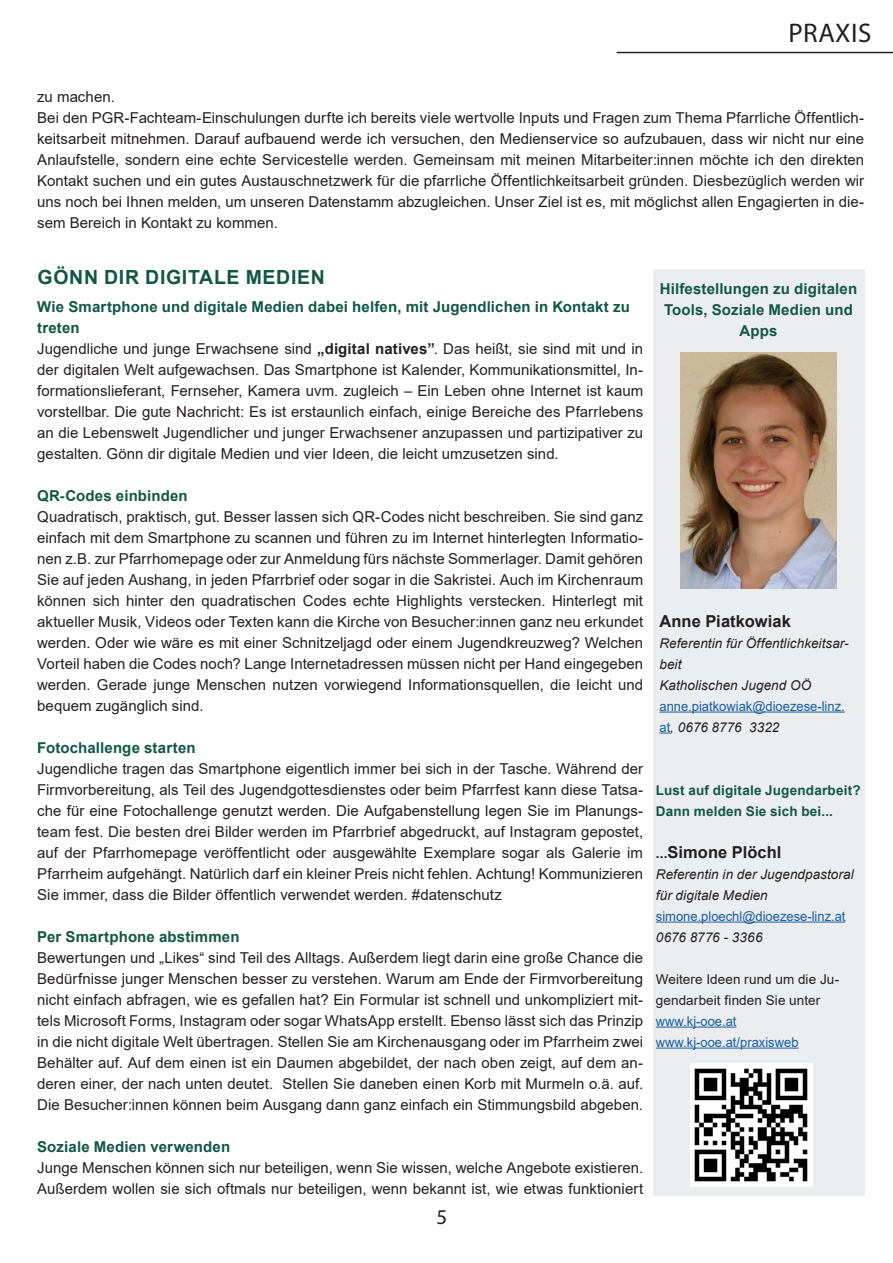
<style>
.page{position:relative;width:893px;height:1263px;background:#fff}
.page>*{position:absolute;margin:0;border:0;box-sizing:border-box;transform-origin:0 0}
.t1{font:27px "Myriad Pro";letter-spacing:.02em;color:#231f20}
.t2{font:21px "Myriad Pro";color:#231f20}
.t3{font:700 19.5px "Arial";letter-spacing:.035em;color:#125742}
.t4{font:700 16.5px "Arial";letter-spacing:.005em;color:#231f20}
.t5{font:15px/21px "Arial";letter-spacing:.005em;color:#231f20}
.t6{font:700 15px/21px "Arial";letter-spacing:.01em;color:#125742;text-align:center}
.t7{font:italic 13.5px/21px "Arial";letter-spacing:.005em;color:#231f20}
.t8{font:13.5px/21px "Arial";color:#175d9e;scale:.96 1}
.t9{font:700 13.5px/21px "Arial";letter-spacing:.01em;color:#125742}
.t10{font:13.5px/21px "Arial";letter-spacing:.005em;color:#231f20}
.s1{font-weight:700;color:#125742}
.s2{font-weight:700}
.s3{font-style:italic;color:#231f20}
.s4{font-size:13.5px}
</style>
<div class="page">
<hr style="left:617px;top:52px;width:276px;height:1px;background:#231f20">
<div style="left:653px;top:269px;width:211px;height:926px;background:#ebedee"></div>
<img style="left:690px;top:1064px;width:122px;height:122px">
<hr style="left:659px;top:711px;width:186px;height:1px;background:#175d9e">
<img style="left:680px;top:353px;width:157px;height:235px">
<hr style="left:656px;top:921px;width:190px;height:1px;background:#175d9e">
<hr style="left:656px;top:1026px;width:81px;height:1px;background:#175d9e">
<hr style="left:656px;top:1047px;width:142px;height:1px;background:#175d9e">
<h1 class="t1" style="left:788px;top:16px;width:85px">PRAXIS</h1>
<p class="t5" style="left:37px;top:86px;width:829px">zu machen.<br>Bei den PGR-Fachteam-Einschulungen durfte ich bereits viele wertvolle Inputs und Fragen zum Thema Pfarrliche Öffentlich&shy;keitsarbeit mitnehmen. Darauf aufbauend werde ich versuchen, den Medienservice so aufzubauen, dass wir nicht nur eine Anlaufstelle, sondern eine echte Servicestelle werden. Gemeinsam mit meinen Mitarbeiter:innen möchte ich den direkten Kontakt suchen und ein gutes Austauschnetzwerk für die pfarrliche Öffentlichkeitsarbeit gründen. Diesbezüglich werden wir uns noch bei Ihnen melden, um unseren Datenstamm abzugleichen. Unser Ziel ist es, mit möglichst allen Engagierten in die&shy;sem Bereich in Kontakt zu kommen.</p>
<h3 class="t3" style="left:38px;top:263px;width:289px">GÖNN DIR DIGITALE MEDIEN</h3>
<p class="t5" style="left:37px;top:296px;width:607px"><span class="s1">Wie Smartphone und digitale Medien dabei helfen, mit Jugendlichen in Kontakt zu treten<br></span>Jugendliche und junge Erwachsene sind <span class="s2">„digital natives”</span>. Das heißt, sie sind mit und in der digitalen Welt aufgewachsen. Das Smartphone ist Kalender, Kommunikationsmittel, In&shy;formationslieferant, Fernseher, Kamera uvm. zugleich – Ein Leben ohne Internet ist kaum vorstellbar. Die gute Nachricht: Es ist erstaunlich einfach, einige Bereiche des Pfarrlebens an die Lebenswelt Jugendlicher und junger Erwachsener anzupassen und partizipativer zu gestalten. Gönn dir digitale Medien und vier Ideen, die leicht umzusetzen sind.</p>
<p class="t6" style="left:37px;top:485px;width:152px">QR-Codes einbinden</p>
<p class="t5" style="left:37px;top:506px;width:607px;text-align:justify">Quadratisch, praktisch, gut. Besser lassen sich QR-Codes nicht beschreiben. Sie sind ganz einfach mit dem Smartphone zu scannen und führen zu im Internet hinterlegten Informatio&shy;nen z.B. zur Pfarrhomepage oder zur Anmeldung fürs nächste Sommerlager. Damit gehören Sie auf jeden Aushang, in jeden Pfarrbrief oder sogar in die Sakristei. Auch im Kirchenraum können sich hinter den quadratischen Codes echte Highlights verstecken. Hinterlegt mit aktueller Musik, Videos oder Texten kann die Kirche von Besucher:innen ganz neu erkundet werden. Oder wie wäre es mit einer Schnitzeljagd oder einem Jugendkreuzweg? Welchen Vorteil haben die Codes noch? Lange Internetadressen müssen nicht per Hand eingegeben werden. Gerade junge Menschen nutzen vorwiegend Informationsquellen, die leicht und bequem zugänglich sind.</p>
<p class="t6" style="left:37px;top:737px;width:160px">Fotochallenge starten</p>
<p class="t5" style="left:37px;top:758px;width:607px;text-align:justify">Jugendliche tragen das Smartphone eigentlich immer bei sich in der Tasche. Während der Firmvorbereitung, als Teil des Jugendgottesdienstes oder beim Pfarrfest kann diese Tatsa&shy;che für eine Fotochallenge genutzt werden. Die Aufgabenstellung legen Sie im Planungs&shy;team fest. Die besten drei Bilder werden im Pfarrbrief abgedruckt, auf Instagram gepostet, auf der Pfarrhomepage veröffentlicht oder ausgewählte Exemplare sogar als Galerie im Pfarrheim aufgehängt. Natürlich darf ein kleiner Preis nicht fehlen. Achtung! Kommunizieren Sie immer, dass die Bilder öffentlich verwendet werden. #datenschutz</p>
<p class="t6" style="left:37px;top:926px;width:204px">Per Smartphone abstimmen</p>
<p class="t5" style="left:37px;top:947px;width:607px;text-align:justify">Bewertungen und „Likes“ sind Teil des Alltags. Außerdem liegt darin eine große Chance die Bedürfnisse junger Menschen besser zu verstehen. Warum am Ende der Firmvorbereitung nicht einfach abfragen, wie es gefallen hat? Ein Formular ist schnell und unkompliziert mit&shy;tels Microsoft Forms, Instagram oder sogar WhatsApp erstellt. Ebenso lässt sich das Prinzip in die nicht digitale Welt übertragen. Stellen Sie am Kirchenausgang oder im Pfarrheim zwei Behälter auf. Auf dem einen ist ein Daumen abgebildet, der nach oben zeigt, auf dem an&shy;deren einer, der nach unten deutet. Stellen Sie daneben einen Korb mit Murmeln o.ä. auf.<br>Die Besucher:innen können beim Ausgang dann ganz einfach ein Stimmungsbild abgeben.</p>
<p class="t6" style="left:37px;top:1136px;width:195px">Soziale Medien verwenden</p>
<p class="t5" style="left:37px;top:1157px;width:607px">Junge Menschen können sich nur beteiligen, wenn Sie wissen, welche Angebote existieren.<br>Außerdem wollen sie sich oftmals nur beteiligen, wenn bekannt ist, wie etwas funktioniert</p>
<h2 class="t2" style="left:437px;top:1204px;width:12px">5</h2>
<p class="t6" style="left:660px;top:278px;width:199px">Hilfestellungen zu digitalen<br>Tools, Soziale Medien und<br>Apps</p>
<p class="t4" style="left:659px;top:609px;width:133px">Anne Piatkowiak</p>
<p class="t7" style="left:659px;top:632px;width:191px">Referentin für Öffentlichkeitsar&shy;beit<br>Katholischen Jugend OÖ</p>
<p class="t8" style="left:659px;top:695px;width:195px">anne.piatkowiak@dioezese-linz. at<span class="s3">, 0676 8776 3322</span></p>
<p class="t9" style="left:656px;top:779px;width:206px">Lust auf digitale Jugendarbeit?<br>Dann melden Sie sich bei...</p>
<p class="t4" style="left:656px;top:840px;width:127px"><span class="s4">...</span>Simone Plöchl</p>
<p class="t7" style="left:656px;top:863px;width:199px">Referentin in der Jugendpastoral für digitale Medien</p>
<p class="t8" style="left:656px;top:905px;width:199px">simone.ploechl@dioezese-linz.at</p>
<p class="t7" style="left:656px;top:926px;width:108px">0676 8776 - 3366</p>
<p class="t10" style="left:656px;top:968px;width:185px">Weitere Ideen rund um die Ju&shy;gendarbeit finden Sie unter</p>
<p class="t8" style="left:656px;top:1010px;width:150px">www.kj-ooe.at www.kj-ooe.at/praxisweb</p>
</div>
